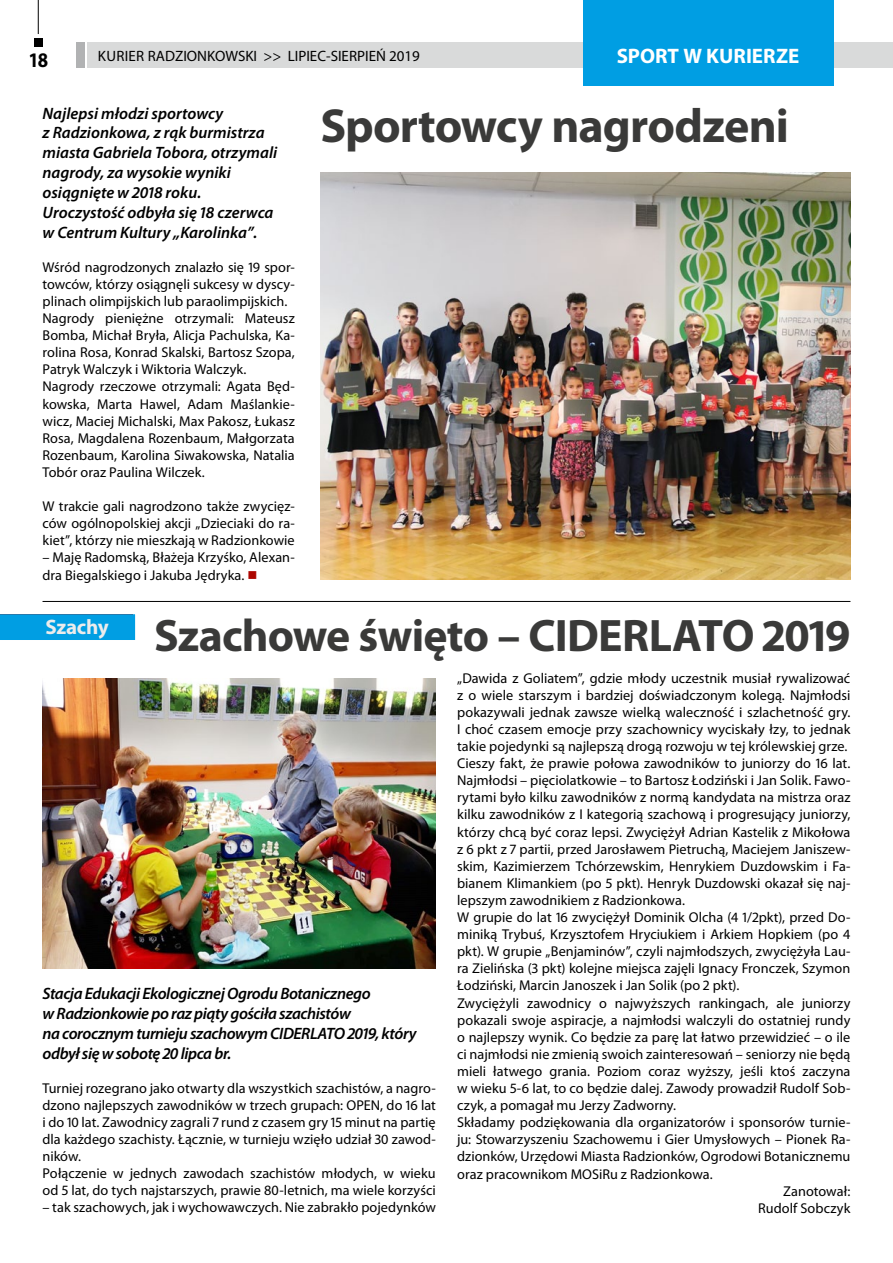
<style>
.page{position:relative;width:893px;height:1263px;background:#fff}
.page>*{position:absolute;margin:0;border:0;box-sizing:border-box;transform-origin:0 0}
.t1{font:700 48px "Myriad Pro";letter-spacing:-.02em;color:#3a3a39}
.t2{font:700 45.75px "Myriad Pro";letter-spacing:-.02em;color:#3a3a39}
.t3{font:700 21px "Myriad Pro";color:#fff}
.t4{font:700 21px "Myriad Pro";color:#ececec}
.t5{font:700 20.85px "Myriad Pro";color:#000;scale:.9 1}
.t6{font:italic 600 16.5px/19.8px "Myriad Pro";letter-spacing:-.01em;color:#000}
.t7{font:15px "Myriad Pro";color:#000}
.t8{font:14.25px/17.1px "Myriad Pro";letter-spacing:.005em;color:#000}
.s1{color:#ad0600}
</style>
<div class="page">
<div style="left:87px;top:43px;width:806px;height:25px;background:#d9dada"></div>
<div style="left:77px;top:43px;width:8px;height:25px;background:#b1b2b3"></div>
<hr style="left:38px;top:0;width:1px;height:34px;background:#000">
<div style="left:34px;top:38px;width:9px;height:9px;background:#000"></div>
<div style="left:583px;top:0;width:250px;height:85px;background:#009ee3"></div>
<hr style="left:43px;top:601px;width:807px;height:1px;background:#000">
<div style="left:0;top:614px;width:135px;height:26px;background:#009ee3"></div>
<img style="left:320px;top:173px;width:530px;height:406px">
<img style="left:43px;top:678px;width:393px;height:290px">
<h3 class="t5" style="left:28px;top:46px;width:24px">18</h3>
<p class="t7" style="left:98px;top:47px;width:323px">Kuri er RADZIONKOWSKI &gt;&gt; LIPIEC-SIERPIEŃ 2019</p>
<h3 class="t3" style="left:617px;top:42px;width:172px">SPORT W KU RIERZE</h3>
<p class="t6" style="left:43px;top:103px;width:236px">Najlepsi młodzi sportowcy<br>z Radzionkowa, z rąk burmistrza miasta Gabriela Tobora, otrzymali nagrody, za wysokie wyniki osiągnięte w 2018 roku.<br>Uroczystość odbyła się 18 czerwca w Centrum Kultury „Karolinka”.</p>
<p class="t8" style="left:43px;top:258px;width:254px">Wśród nagrodzonych znalazło się 19 spor&shy;towców, którzy osiągnęli sukcesy w dyscy&shy;plinach olimpijskich lub paraolimpijskich.<br>Nagrody pieniężne otrzymali: Mateusz Bomba, Michał Bryła, Alicja Pachulska, Ka&shy;rolina Rosa, Konrad Skalski, Bartosz Szopa, Patryk Walczyk i Wiktoria Walczyk.<br>Nagrody rzeczowe otrzymali: Agata Będ&shy;kowska, Marta Hawel, Adam Maślankie&shy;wicz, Maciej Michalski, Max Pakosz, Łukasz Rosa, Magdalena Rozenbaum, Małgorzata Rozenbaum, Karolina Siwakowska, Natalia Tobór oraz Paulina Wilczek.</p>
<p class="t8" style="left:43px;top:498px;width:254px;text-align:justify">W trakcie gali nagrodzono także zwycięz&shy;ców ogólnopolskiej akcji „Dzieciaki do ra&shy;kiet”, którzy nie mieszkają w Radzionkowie</p>
<p class="t8" style="left:43px;top:549px;width:254px">– Maję Radomską, Błażeja Krzyśko, Alexan&shy;dra Biegalskiego i Jakuba Jędryka. <span class="s1">■</span></p>
<h1 class="t1" style="left:320px;top:95px;width:470px">Sportowcy nagrodzeni</h1>
<h3 class="t4" style="left:45px;top:613px;width:65px">Szachy</h3>
<h2 class="t2" style="left:154px;top:605px;width:399px">Szachowe święto – CIDE</h2>
<h2 class="t2" style="left:622px;top:605px;width:230px">RLATO 2019</h2>
<p class="t6" style="left:43px;top:983px;width:376px">Stacja Edukacji Ekologicznej Ogrodu Botanicznego<br>w Radzionkowie po raz piąty gościła szachistów<br>na corocznym turnieju szachowym CIDERLATO 2019, który odbył się w sobotę 20 lipca br.</p>
<p class="t8" style="left:43px;top:1079px;width:395px">Turniej rozegrano jako otwarty dla wszystkich szachistów, a nagro&shy;dzono najlepszych zawodników w trzech grupach: OPEN, do 16 lat i do 10 lat. Zawodnicy zagrali 7 rund z czasem gry 15 minut na partię dla każdego szachisty. Łącznie, w turnieju wzięło udział 30 zawod&shy;ników.<br>Połączenie w jednych zawodach szachistów młodych, w wieku od 5 lat, do tych najstarszych, prawie 80-letnich, ma wiele korzyści</p>
<p class="t8" style="left:43px;top:1199px;width:395px">– tak szachowych, jak i wychowawczych. Nie zabrakło pojedynków</p>
<p class="t8" style="left:457px;top:669px;width:395px">„Dawida z Goliatem”, gdzie młody uczestnik musiał rywalizować</p>
<p class="t8" style="left:457px;top:686px;width:395px">z o wiele starszym i bardziej doświadczonym kolegą. Najmłodsi</p>
<p class="t8" style="left:457px;top:703px;width:395px">pokazywali jednak zawsze wielką waleczność i szlachetność gry.</p>
<p class="t8" style="left:457px;top:720px;width:395px">I choć czasem emocje przy szachownicy wyciskały łzy, to jednak</p>
<p class="t8" style="left:457px;top:737px;width:392px">takie pojedynki są najlepszą drogą rozwoju w tej królewskiej grze.</p>
<p class="t8" style="left:457px;top:754px;width:395px">Cieszy fakt, że prawie połowa zawodników to juniorzy do 16 lat.</p>
<p class="t8" style="left:457px;top:772px;width:395px">Najmłodsi – pięciolatkowie – to Bartosz Łodziński i Jan Solik. Fawo-</p>
<p class="t8" style="left:457px;top:789px;width:395px">rytami było kilku zawodników z normą kandydata na mistrza oraz</p>
<p class="t8" style="left:457px;top:806px;width:395px">kilku zawodników z I kategorią szachową i progresujący juniorzy,</p>
<p class="t8" style="left:457px;top:823px;width:395px">którzy chcą być coraz lepsi. Zwyciężył Adrian Kastelik z Mikołowa</p>
<p class="t8" style="left:457px;top:840px;width:395px">z 6 pkt z 7 partii, przed Jarosławem Pietruchą, Maciejem Janiszew-</p>
<p class="t8" style="left:457px;top:857px;width:395px">skim, Kazimierzem Tchórzewskim, Henrykiem Duzdowskim i Fa-</p>
<p class="t8" style="left:457px;top:874px;width:395px">bianem Klimankiem (po 5 pkt). Henryk Duzdowski okazał się naj-</p>
<p class="t8" style="left:457px;top:891px;width:229px">lepszym zawodnikiem z Radzionkowa.</p>
<p class="t8" style="left:457px;top:908px;width:395px">W grupie do lat 16 zwyciężył Dominik Olcha (4 1/2pkt), przed Do-</p>
<p class="t8" style="left:457px;top:925px;width:395px">miniką Trybuś, Krzysztofem Hryciukiem i Arkiem Hopkiem (po 4</p>
<p class="t8" style="left:457px;top:943px;width:395px">pkt). W grupie „Benjaminów”, czyli najmłodszych, zwyciężyła Lau-</p>
<p class="t8" style="left:457px;top:960px;width:395px">ra Zielińska (3 pkt) kolejne miejsca zajęli Ignacy Fronczek, Szymon</p>
<p class="t8" style="left:457px;top:977px;width:284px">Łodziński, Marcin Janoszek i Jan Solik (po 2 pkt).</p>
<p class="t8" style="left:457px;top:994px;width:395px">Zwyciężyli zawodnicy o najwyższych rankingach, ale juniorzy</p>
<p class="t8" style="left:457px;top:1011px;width:395px">pokazali swoje aspiracje, a najmłodsi walczyli do ostatniej rundy</p>
<p class="t8" style="left:457px;top:1028px;width:395px">o najlepszy wynik. Co będzie za parę lat łatwo przewidzieć – o ile</p>
<p class="t8" style="left:457px;top:1045px;width:395px">ci najmłodsi nie zmienią swoich zainteresowań – seniorzy nie będą</p>
<p class="t8" style="left:457px;top:1062px;width:395px">mieli łatwego grania. Poziom coraz wyższy, jeśli ktoś zaczyna</p>
<p class="t8" style="left:457px;top:1079px;width:395px">w wieku 5-6 lat, to co będzie dalej. Zawody prowadził Rudolf Sob-</p>
<p class="t8" style="left:457px;top:1096px;width:220px">czyk, a pomagał mu Jerzy Zadworny.</p>
<p class="t8" style="left:457px;top:1114px;width:395px">Składamy podziękowania dla organizatorów i sponsorów turnie-</p>
<p class="t8" style="left:457px;top:1131px;width:395px">ju: Stowarzyszeniu Szachowemu i Gier Umysłowych – Pionek Ra-</p>
<p class="t8" style="left:457px;top:1148px;width:395px">dzionków, Urzędowi Miasta Radzionków, Ogrodowi Botanicznemu</p>
<p class="t8" style="left:457px;top:1165px;width:257px">oraz pracownikom MOSiRu z Radzionkowa.</p>
<p class="t8" style="left:783px;top:1182px;width:69px">Zanotował:</p>
<p class="t8" style="left:758px;top:1199px;width:94px">Rudolf Sobczyk</p>
</div>
